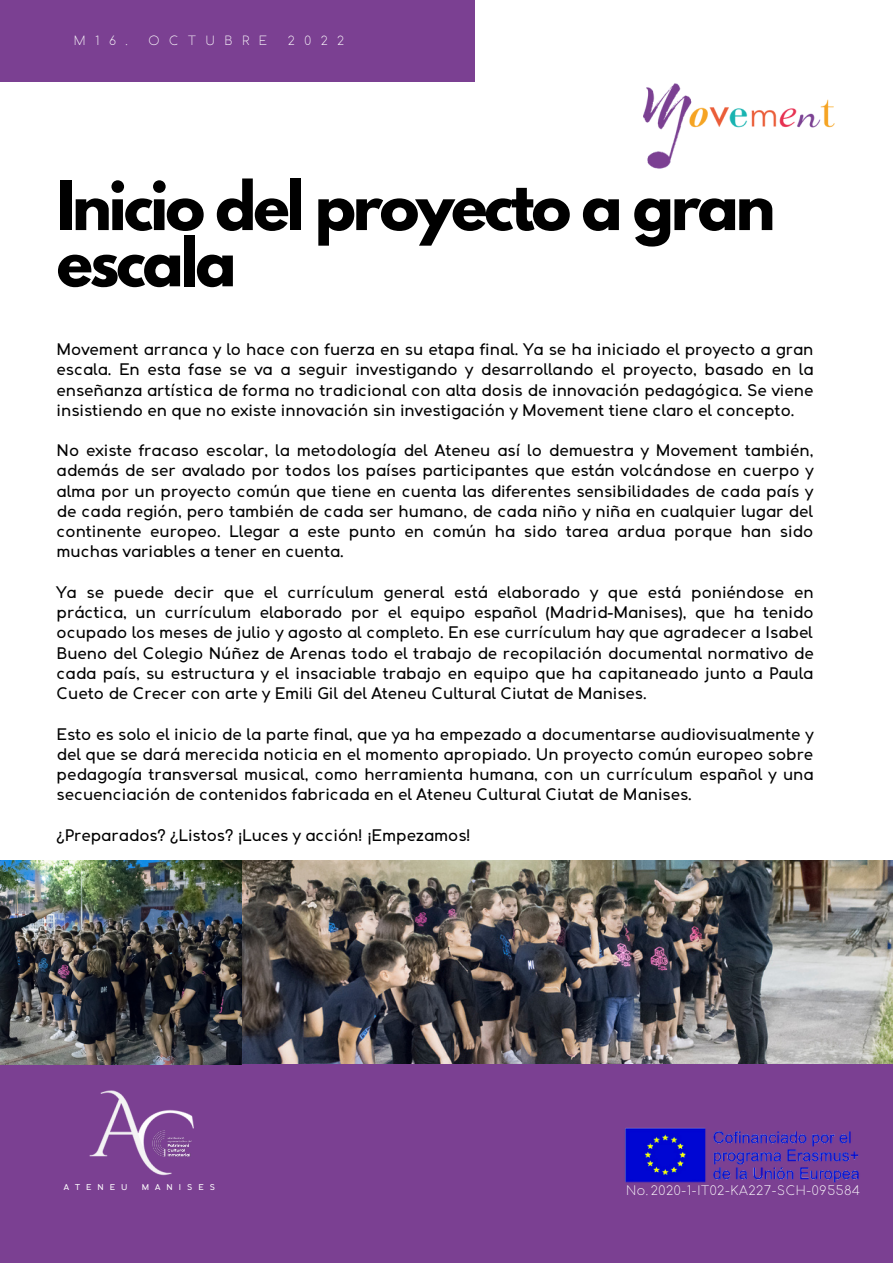
<style>
.page{position:relative;width:893px;height:1264px;background:#fff}
.page>*{position:absolute;margin:0;border:0;box-sizing:border-box;transform-origin:0 0}
.t1{font:700 60px/56.2px "League Spartan";letter-spacing:-.05em;color:#000}
.t2{font:500 15px/20.2px "T Sqamus";color:#000;text-align:justify}
.t3{font:100 12.45px "T Sqamus";letter-spacing:.05em;color:#fff}
.t4{font:100 12px "T Sqamus";letter-spacing:.8em;color:#fff}
.t5{font:500 7.5px "T Sqamus";letter-spacing:.8em;color:#fff}
</style>
<div class="page">
<div style="left:0;top:1063px;width:892px;height:199px;background:#7b4092"></div>
<img style="left:625px;top:1128px;width:234px;height:55px">
<img style="left:89px;top:1090px;width:105px;height:86px">
<img style="left:150px;top:1128px;width:43px;height:30px">
<div style="left:0;top:0;width:474px;height:82px;background:#7b4092"></div>
<img style="left:644px;top:83px;width:190px;height:86px">
<img style="left:0;top:860px;width:892px;height:204px">
<p class="t4" style="left:74px;top:35px;width:56px">M16.</p>
<p class="t4" style="left:148px;top:35px;width:120px">OCTUBRE</p>
<p class="t4" style="left:288px;top:35px;width:58px">2022</p>
<h1 class="t1" style="left:57px;top:185px;width:720px">Inicio del proyecto a gran escala</h1>
<p class="t2" style="left:57px;top:340px;width:758px">Movement arranca y lo hace con fuerza en su etapa final. Ya se ha iniciado el proyecto a gran escala. En esta fase se va a seguir investigando y desarrollando el proyecto, basado en la enseñanza artística de forma no tradicional con alta dosis de innovación pedagógica. Se viene insistiendo en que no existe innovación sin investigación y Movement tiene claro el concepto.</p>
<p class="t2" style="left:57px;top:441px;width:758px">No existe fracaso escolar, la metodología del Ateneu así lo demuestra y Movement también, además de ser avalado por todos los países participantes que están volcándose en cuerpo y alma por un proyecto común que tiene en cuenta las diferentes sensibilidades de cada país y de cada región, pero también de cada ser humano, de cada niño y niña en cualquier lugar del continente europeo. Llegar a este punto en común ha sido tarea ardua porque han sido muchas variables a tener en cuenta.</p>
<p class="t2" style="left:57px;top:583px;width:758px">Ya se puede decir que el currículum general está elaborado y que está poniéndose en práctica, un currículum elaborado por el equipo español (Madrid-Manises), que ha tenido ocupado los meses de julio y agosto al completo. En ese currículum hay que agradecer a Isabel Bueno del Colegio Núñez de Arenas todo el trabajo de recopilación documental normativo de cada país, su estructura y el insaciable trabajo en equipo que ha capitaneado junto a Paula Cueto de Crecer con arte y Emili Gil del Ateneu Cultural Ciutat de Manises.</p>
<p class="t2" style="left:57px;top:724px;width:758px">Esto es solo el inicio de la parte final, que ya ha empezado a documentarse audiovisualmente y del que se dará merecida noticia en el momento apropiado. Un proyecto común europeo sobre pedagogía transversal musical, como herramienta humana, con un currículum español y una secuenciación de contenidos fabricada en el Ateneu Cultural Ciutat de Manises.</p>
<p class="t2" style="left:57px;top:825px;width:415px">¿Preparados? ¿Listos? ¡Luces y acción! ¡Empezamos!</p>
<p class="t5" style="left:64px;top:1183px;width:65px">ATENEU</p>
<p class="t5" style="left:142px;top:1183px;width:75px">MANISES</p>
<p class="t3" style="left:626px;top:1184px;width:235px">No. 2020-1-IT02-KA227-SCH-095584</p>
</div>
